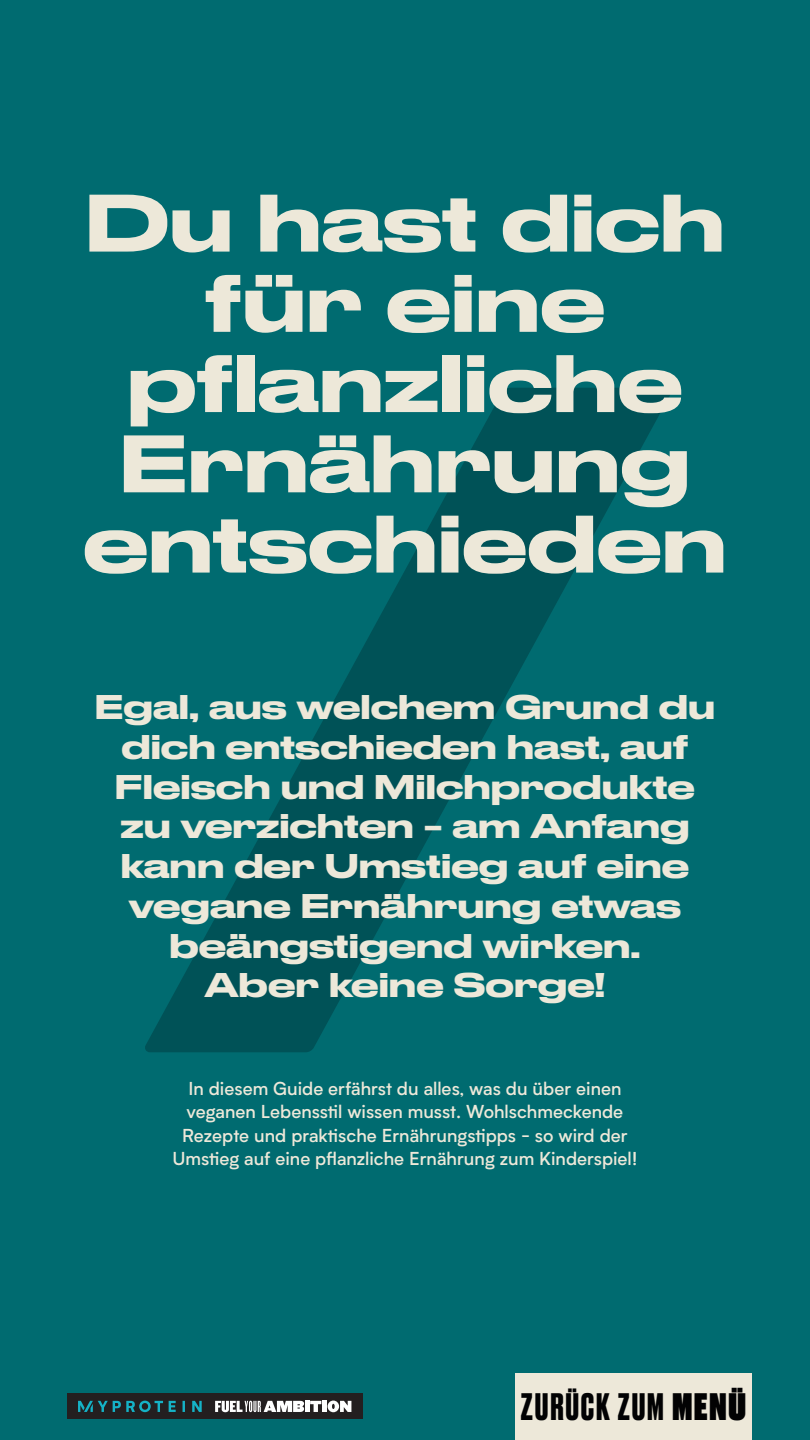
<style>
.page{position:relative;width:810px;height:1440px;background:#006b70}
.page>*{position:absolute;margin:0;border:0;box-sizing:border-box;transform-origin:0 0}
.t1{font:500 expanded 76.5px/80.2px "Druk";color:#ede8d9;text-align:center}
.t2{font:700 36px "Druk";letter-spacing:.05em;color:#020203}
.t3{font:500 expanded 32.25px/39.8px "Druk";color:#ede8d9;text-align:center}
.t4{font:500 18px/23.2px "Biotif";color:#ede8d9;text-align:center}
.s1{font-family:"Druk Super";font-weight:400}
</style>
<div class="page">
<svg style="left:145px;top:388px;width:526px;height:664px"></svg>
<div style="left:515px;top:1373px;width:237px;height:67px;background:#ede8d9"></div>
<div style="left:67px;top:1394px;width:295px;height:25px;background:#231f20"></div>
<svg style="left:78px;top:1401px;width:273px;height:11px"></svg>
<h1 class="t1" style="left:83px;top:176px;width:645px">Du hast dich für eine pflanzliche<br>Ernährung entschieden</h1>
<h3 class="t3" style="left:95px;top:684px;width:622px">Egal, aus welchem Grund du dich entschieden hast, auf<br>Fleisch und Milchprodukte zu verzichten − am Anfang kann der Umstieg auf eine vegane Ernährung etwas beängstigend wirken.<br>Aber keine Sorge!</h3>
<p class="t4" style="left:172px;top:1076px;width:467px">In diesem Guide erfährst du alles, was du über einen veganen Lebensstil wissen musst. Wohlschmeckende Rezepte und praktische Ernährungstipps − so wird der Umstieg auf eine pflanzliche Ernährung zum Kinderspiel!</p>
<h2 class="t2" style="left:521px;top:1382px;width:226px">ZURÜCK ZUM <span class="s1">MENÜ</span></h2>
</div>
